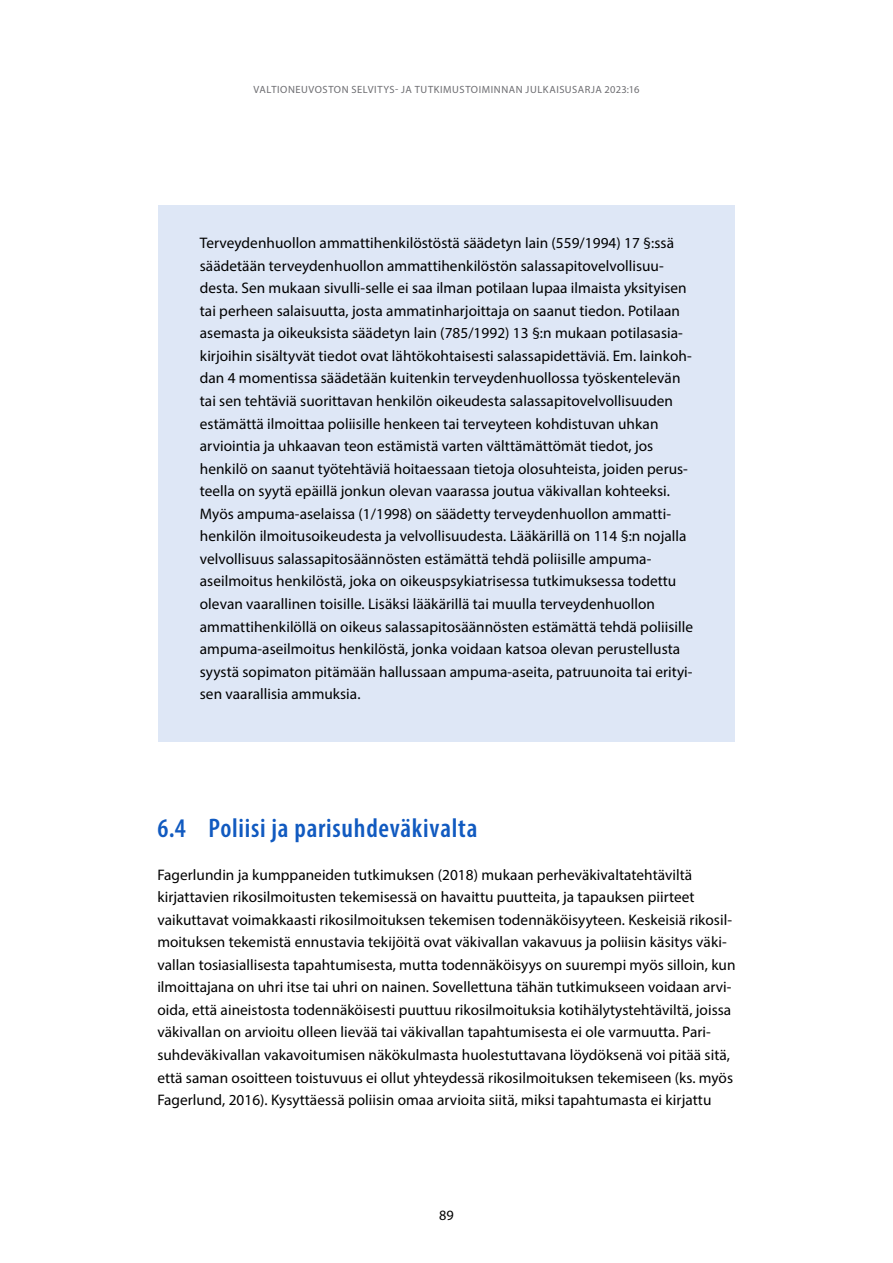
<style>
.page{position:relative;width:893px;height:1263px;background:#fff}
.page>*{position:absolute;margin:0;border:0;box-sizing:border-box;transform-origin:0 0}
.Otsikko_2{font:600 condensed 27px "Myriad Pro";letter-spacing:.025em;color:#115ac0}
.Laatikkoteksti{font:15.3px/22.5px "Myriad Pro";letter-spacing:.005em;color:#000}
._01_Leipä{font:15.3px/22.5px "Myriad Pro";letter-spacing:.005em;color:#000}
.t1{font:14.25px "Myriad Pro";color:#000}
.t2{font:10.5px "Myriad Pro";letter-spacing:.01em;color:#6d6d71}
</style>
<div class="page">
<div style="left:158px;top:205px;width:577px;height:536px;background:#dee7f6"></div>
<p class="t2" style="left:254px;top:83px;width:14px">Valtioneuvoston</p>
<p class="t2" style="left:352px;top:83px;width:7px">selvitys</p>
<p class="t2" style="left:395px;top:83px;width:27px">- ja tutkimustoiminnan</p>
<p class="t2" style="left:526px;top:83px;width:7px">julkaisusarja</p>
<p class="t2" style="left:605px;top:83px;width:36px">2023:16</p>
<p class="Laatikkoteksti" style="left:200px;top:231px;width:495px">Terveydenhuollon ammattihenkilöstöstä säädetyn lain (559/1994) 17 §:ssä säädetään terveydenhuollon ammattihenkilöstön salassapitovelvollisuu&shy;desta. Sen mukaan sivulli-selle ei saa ilman potilaan lupaa ilmaista yksityisen tai perheen salaisuutta, josta ammatinharjoittaja on saanut tiedon. Potilaan asemasta ja oikeuksista säädetyn lain (785/1992) 13 §:n mukaan potilasasia&shy;kirjoihin sisältyvät tiedot ovat lähtökohtaisesti salassapidettäviä. Em. lainkoh&shy;dan 4 momentissa säädetään kuitenkin terveydenhuollossa työskentelevän tai sen tehtäviä suorittavan henkilön oikeudesta salassapitovelvollisuuden estämättä ilmoittaa poliisille henkeen tai terveyteen kohdistuvan uhkan arviointia ja uhkaavan teon estämistä varten välttämättömät tiedot, jos henkilö on saanut työtehtäviä hoitaessaan tietoja olosuhteista, joiden perus&shy;teella on syytä epäillä jonkun olevan vaarassa joutua väkivallan kohteeksi.<br>Myös ampuma-aselaissa (1/1998) on säädetty terveydenhuollon ammatti&shy;henkilön ilmoitusoikeudesta ja velvollisuudesta. Lääkärillä on 114 §:n nojalla velvollisuus salassapitosäännösten estämättä tehdä poliisille ampuma&shy;aseilmoitus henkilöstä, joka on oikeuspsykiatrisessa tutkimuksessa todettu olevan vaarallinen toisille. Lisäksi lääkärillä tai muulla terveydenhuollon ammattihenkilöllä on oikeus salassapitosäännösten estämättä tehdä poliisille ampuma-aseilmoitus henkilöstä, jonka voidaan katsoa olevan perustellusta syystä sopimaton pitämään hallussaan ampuma-aseita, patruunoita tai erityi&shy;sen vaarallisia ammuksia.</p>
<h2 class="Otsikko_2" style="left:157px;top:811px;width:322px">6.4 Poliisi ja parisuhdeväkivalta</h2>
<p class="_01_Leipä" style="left:157px;top:863px;width:580px">Fagerlundin ja kumppaneiden tutkimuksen (2018) mukaan perheväkivaltatehtäviltä kirjattavien rikosilmoitusten tekemisessä on havaittu puutteita, ja tapauksen piirteet vaikuttavat voimakkaasti rikosilmoituksen tekemisen todennäköisyyteen. Keskeisiä rikosil&shy;moituksen tekemistä ennustavia tekijöitä ovat väkivallan vakavuus ja poliisin käsitys väki&shy;vallan tosiasiallisesta tapahtumisesta, mutta todennäköisyys on suurempi myös silloin, kun ilmoittajana on uhri itse tai uhri on nainen. Sovellettuna tähän tutkimukseen voidaan arvi&shy;oida, että aineistosta todennäköisesti puuttuu rikosilmoituksia kotihälytystehtäviltä, joissa väkivallan on arvioitu olleen lievää tai väkivallan tapahtumisesta ei ole varmuutta. Pari&shy;suhdeväkivallan vakavoitumisen näkökulmasta huolestuttavana löydöksenä voi pitää sitä, että saman osoitteen toistuvuus ei ollut yhteydessä rikosilmoituksen tekemiseen (ks. myös Fagerlund, 2016). Kysyttäessä poliisin omaa arvioita siitä, miksi tapahtumasta ei kirjattu</p>
<p class="t1" style="left:439px;top:1206px;width:16px">89</p>
</div>
